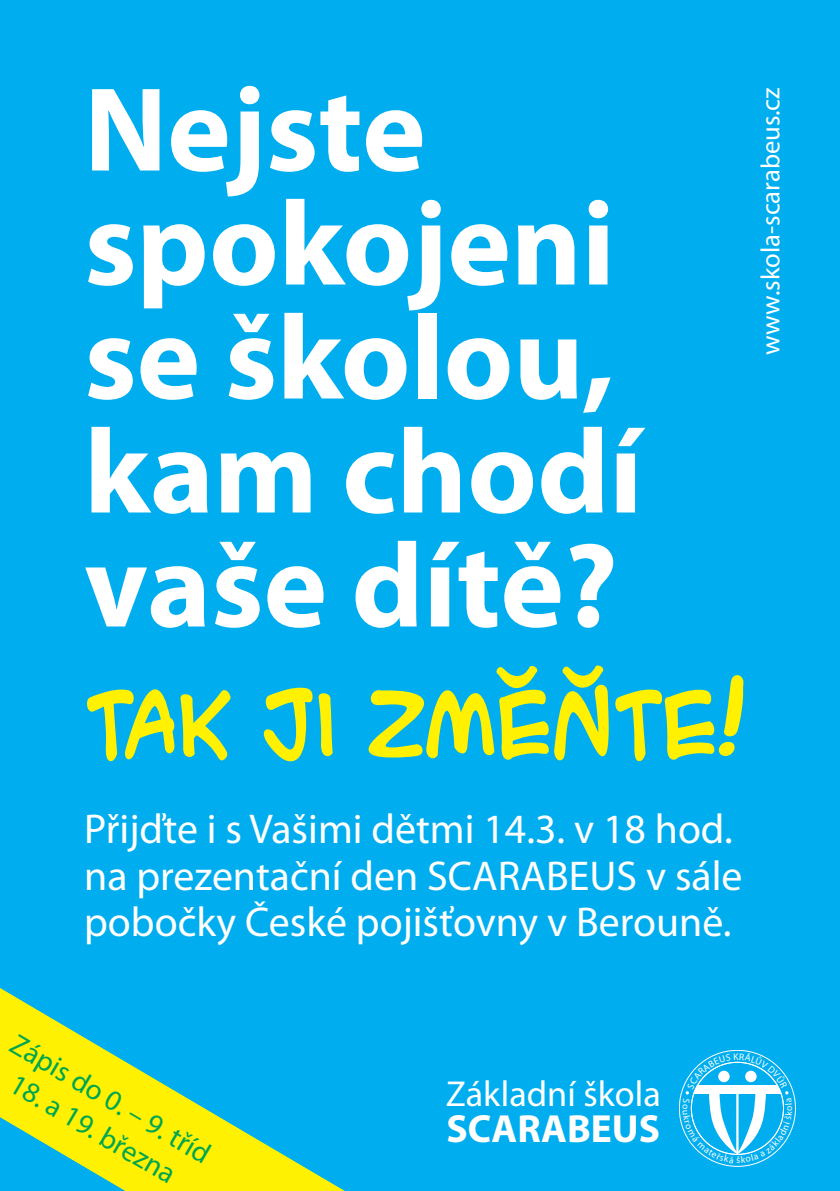
<style>
.page{position:relative;width:840px;height:1191px;background:#fff}
.page>*{position:absolute;margin:0;border:0;box-sizing:border-box;transform-origin:0 0}
.t1{font:700 120.6px/114px "Myriad Pro";color:#fff}
.t2{font:82.4px "ACME Secret Agent";color:#fff101}
.t3{font:41.8px/46.6px "Myriad Pro";color:#fff}
.t4{font:700 39.4px "Myriad Pro";color:#fff}
.t5{font:36.2px "Myriad Pro";color:#fff}
.t6{font:29px "Myriad Pro";color:#00a54f}
.t7{font:26.6px "Myriad Pro";color:#fff}
</style>
<div class="page">
<div style="left:0;top:0;width:839px;height:1191px;background:#00aeef"></div>
<svg style="left:87px;top:689px;width:144px;height:73px"></svg>
<svg style="left:263px;top:687px;width:70px;height:75px"></svg>
<svg style="left:368px;top:665px;width:376px;height:97px"></svg>
<svg style="left:0;top:988px;width:344px;height:203px"></svg>
<svg style="left:682px;top:1052px;width:109px;height:111px"></svg>
<p class="t1" style="left:84px;top:69px;width:532px">Nejste spokojeni se školou,</p>
<p class="t1" style="left:84px;top:411px;width:559px">kam chodí vaše dítě?</p>
<p class="t2" style="left:84px;top:662px;width:664px">TAK JI ZMĚŇTE!</p>
<p class="t7" style="left:753px;top:355px;width:269px;rotate:-90deg">www.skola-scarabeus.cz</p>
<p class="t3" style="left:84px;top:805px;width:659px">Přijďte i s Vašimi dětmi 14.3. v 18 hod. na prezentační den SCARABEUS v sále pobočky České pojišťovny v Berouně.</p>
<p class="t6" style="left:23px;top:1025px;width:228px;rotate:31deg">Zápis do 0. – 9. tříd</p>
<p class="t6" style="left:22px;top:1065px;width:188px;rotate:31deg">18. a 19. března</p>
<p class="t5" style="left:445px;top:1071px;width:216px">Základní škola</p>
<p class="t4" style="left:446px;top:1103px;width:215px">SCARABEUS</p>
</div>
